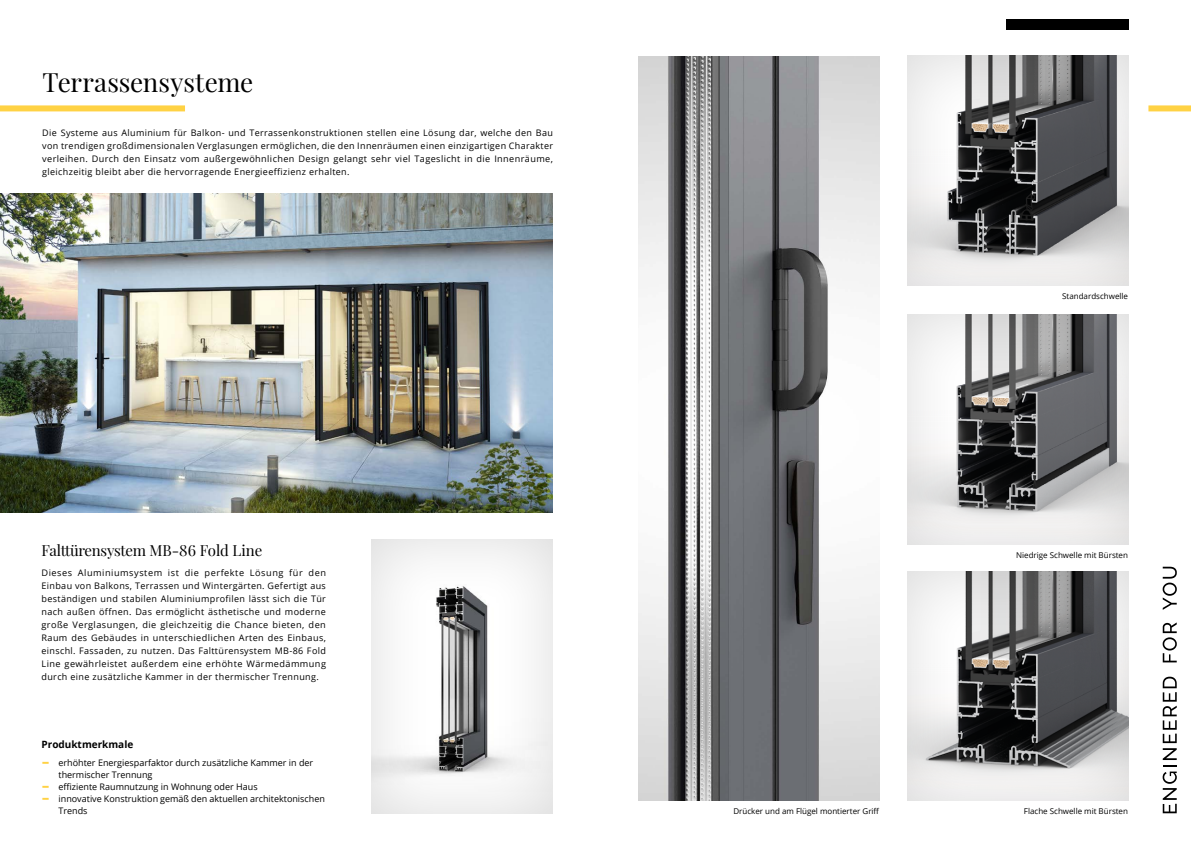
<style>
.page{position:relative;width:1191px;height:842px;background:#fff}
.page>*{position:absolute;margin:0;border:0;box-sizing:border-box;transform-origin:0 0}
.t1{font:26px "Playfair Display";letter-spacing:-.005em;color:#000}
.t2{font:26px "Open Sans";color:#ffd244}
.t3{font:15px "Playfair Display";letter-spacing:-.02em;color:#000}
.t4{font:700 10px "Open Sans";color:#000}
.t5{font:9px/13px "Open Sans";color:#000;text-align:justify}
.t6{font:8px "Open Sans";color:#000}
</style>
<div class="page">
<div style="left:370px;top:537px;width:183px;height:276px;background:#000;opacity:.15"></div>
<img style="left:638px;top:57px;width:241px;height:744px">
<img style="left:0;top:193px;width:553px;height:319px">
<div style="left:906px;top:570px;width:222px;height:231px;background:#000;opacity:.15"></div>
<div style="left:906px;top:314px;width:222px;height:231px;background:#000;opacity:.15"></div>
<div style="left:906px;top:55px;width:222px;height:231px;background:#000;opacity:.15"></div>
<svg style="left:1162px;top:677px;width:14px;height:136px"></svg>
<svg style="left:1162px;top:622px;width:14px;height:40px"></svg>
<svg style="left:1162px;top:567px;width:14px;height:43px"></svg>
<div style="left:0;top:105px;width:185px;height:6px;background:#ffd244"></div>
<div style="left:1148px;top:105px;width:43px;height:6px;background:#ffd244"></div>
<div style="left:1006px;top:19px;width:122px;height:10px;background:#000"></div>
<h1 class="t1" style="left:43px;top:62px;width:212px">Terrassensysteme</h1>
<p class="t5" style="left:42px;top:126px;width:512px">Die Systeme aus Aluminium für Balkon- und Terrassenkonstruktionen stellen eine Lösung dar, welche den Bau von trendigen großdimensionalen Verglasungen ermöglichen, die den Innenräumen einen einzigartigen Charakter verleihen. Durch den Einsatz vom außergewöhnlichen Design gelangt sehr viel Tageslicht in die Innenräume, gleichzeitig bleibt aber die hervorragende Energieeffizienz erhalten.</p>
<h2 class="t3" style="left:42px;top:538px;width:222px">Falttürensystem MB-86 Fold Line</h2>
<p class="t5" style="left:42px;top:565px;width:286px">Dieses Aluminiumsystem ist die perfekte Lösung für den Einbau von Balkons, Terrassen und Wintergärten. Gefertigt aus beständigen und stabilen Aluminiumprofilen lässt sich die Tür nach außen öffnen. Das ermöglicht ästhetische und moderne große Verglasungen, die gleichzeitig die Chance bieten, den Raum des Gebäudes in unterschiedlichen Arten des Einbaus, einschl. Fassaden, zu nutzen. Das Falttürensystem MB-86 Fold Line gewährleistet außerdem eine erhöhte Wärmedämmung durch eine zusätzliche Kammer in der thermischer Trennung.</p>
<p class="t4" style="left:42px;top:737px;width:93px">Produktmerkmale</p>
<h1 class="t2" style="left:42px;top:742px;width:10px">-</h1>
<p class="t5" style="left:59px;top:756px;width:256px;line-height:12px">erhöhter Energiesparfaktor durch zusätzliche Kammer in der thermischer Trennung</p>
<h1 class="t2" style="left:42px;top:766px;width:10px">-</h1>
<p class="t5" style="left:59px;top:779px;width:201px">effiziente Raumnutzung in Wohnung oder Haus</p>
<h1 class="t2" style="left:42px;top:778px;width:10px">-</h1>
<p class="t5" style="left:59px;top:792px;width:268px;line-height:12px">innovative Konstruktion gemäß den aktuellen architektonischen<br>Trends</p>
<p class="t6" style="left:1062px;top:291px;width:67px">Standardschwelle</p>
<p class="t6" style="left:1016px;top:549px;width:113px">Niedrige Schwelle mit Bürsten</p>
<p class="t6" style="left:733px;top:805px;width:147px">Drücker und am Flügel montierter Griff</p>
<p class="t6" style="left:1024px;top:805px;width:106px">Flache Schwelle mit Bürsten</p>
</div>
